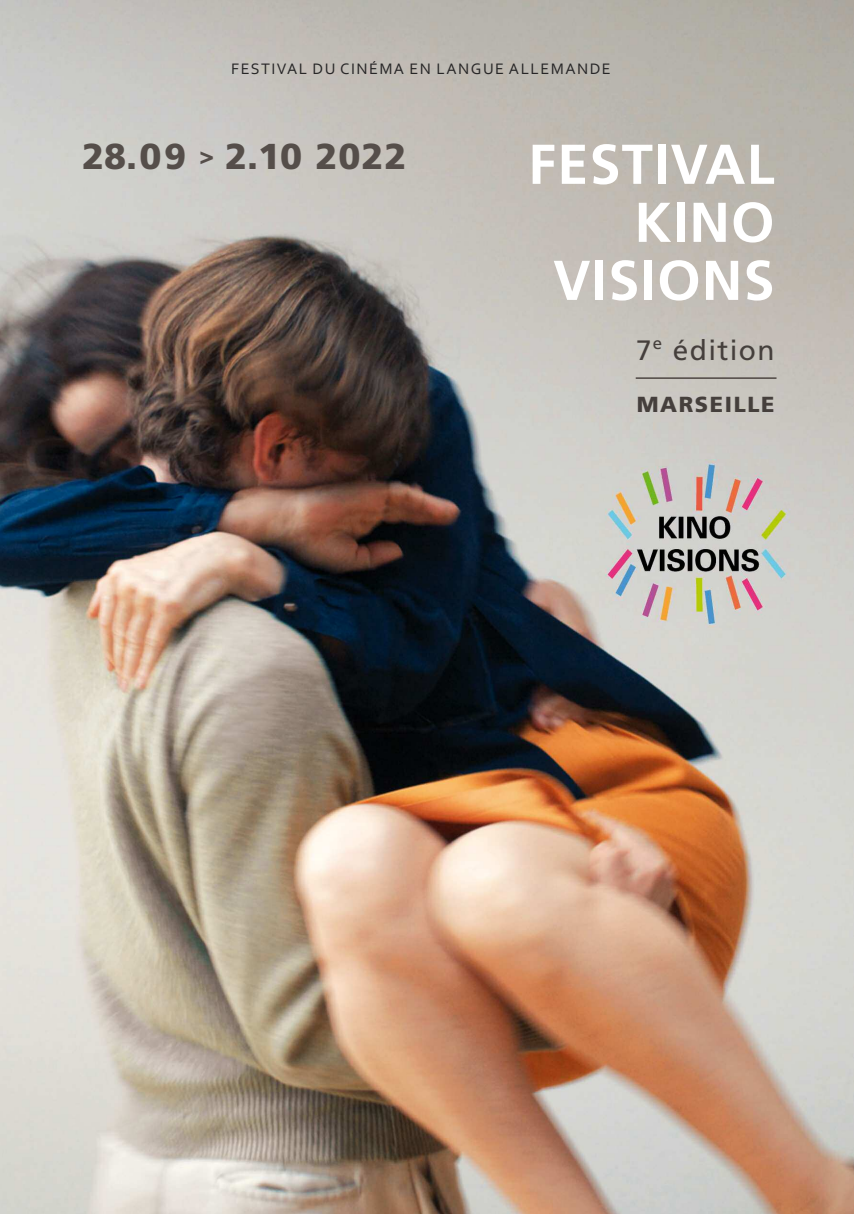
<style>
.page{position:relative;width:854px;height:1214px;background:#fff}
.page>*{position:absolute;margin:0;border:0;box-sizing:border-box;transform-origin:0 0}
.t1{font:700 56px/58px "Frutiger";letter-spacing:.02em;color:#fff;text-align:right}
.t2{font:900 36px "Frutiger";letter-spacing:.025em;color:#554e4a}
.t3{font:28px "Frutiger";letter-spacing:.05em;color:#453f3c}
.t4{font:900 21.8px "Frutiger";letter-spacing:.075em;color:#453f3c}
.t5{font:16px "Corbel";letter-spacing:.095em;color:#272627}
.s1{font-size:24.4px}
</style>
<div class="page">
<img style="left:0;top:0;width:853px;height:1213px">
<img style="left:599px;top:459px;width:194px;height:168px">
<hr style="left:635px;top:377px;width:141px;height:2px;background:#554e4a">
<p class="t5" style="left:231px;top:59px;width:381px">FESTIVAL DU CINÉMA EN LANGUE ALLEMANDE</p>
<h2 class="t2" style="left:82px;top:142px;width:325px">28.09 <span class="s1">&gt;</span> 2.10 2022</h2>
<h1 class="t1" style="left:528px;top:140px;width:248px">FESTIVAL<br>KINO<br>VISIONS</h1>
<h3 class="t3" style="left:635px;top:339px;width:140px">7<sup>e</sup> édition</h3>
<h3 class="t4" style="left:636px;top:395px;width:139px">MARSEILLE</h3>
</div>
